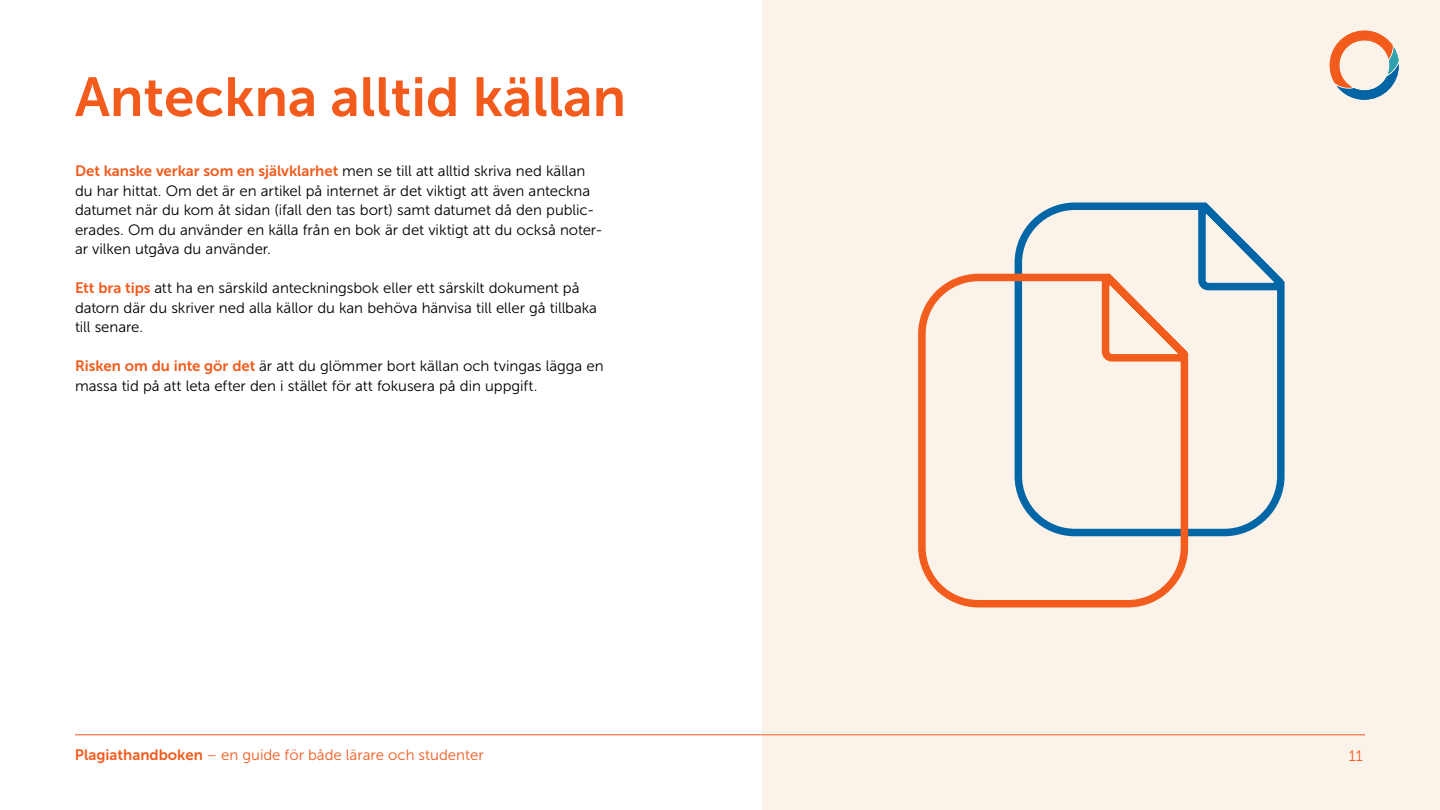
<style>
.page{position:relative;width:1440px;height:810px;background:#fff}
.page>*{position:absolute;margin:0;border:0;box-sizing:border-box;transform-origin:0 0}
.t1{font:54.75px "Museo Sans 700";color:#f35b1c}
.t2{font:15px/19.5px "Museo Sans 300";letter-spacing:-.005em;color:#000}
.t3{font:15px "Museo Sans 300";color:#f35b1c}
.s1{font-family:"Museo Sans 700";color:#f35b1c}
.s2{font-family:"Museo Sans 700"}
</style>
<div class="page">
<div style="left:763px;top:0;width:677px;height:810px;background:#fbf2ea"></div>
<hr style="left:75px;top:735px;width:1290px;height:1px;background:#f35b1c">
<svg style="left:1330px;top:31px;width:69px;height:69px"></svg>
<svg style="left:1014px;top:202px;width:271px;height:335px"></svg>
<svg style="left:918px;top:267px;width:274px;height:341px"></svg>
<h1 class="t1" style="left:75px;top:67px;width:553px">Anteckna alltid källan</h1>
<p class="t2" style="left:75px;top:161px;width:529px"><span class="s1">Det kanske verkar som en självklarhet</span> men se till att alltid skriva ned källan du har hittat. Om det är en artikel på internet är det viktigt att även anteckna datumet när du kom åt sidan (ifall den tas bort) samt datumet då den public&shy;erades. Om du använder en källa från en bok är det viktigt att du också noter&shy;ar vilken utgåva du använder.</p>
<p class="t2" style="left:75px;top:278px;width:524px"><span class="s1">Ett bra tips</span> att ha en särskild anteckningsbok eller ett särskilt dokument på datorn där du skriver ned alla källor du kan behöva hänvisa till eller gå tillbaka till senare.</p>
<p class="t2" style="left:75px;top:356px;width:530px"><span class="s1">Risken om du inte gör det</span> är att du glömmer bort källan och tvingas lägga en massa tid på att leta efter den i stället för att fokusera på din uppgift.</p>
<p class="t3" style="left:75px;top:747px;width:410px"><span class="s2">Plagiathandboken</span> – en guide för både lärare och studenter</p>
<p class="t3" style="left:1349px;top:747px;width:15px">11</p>
</div>
